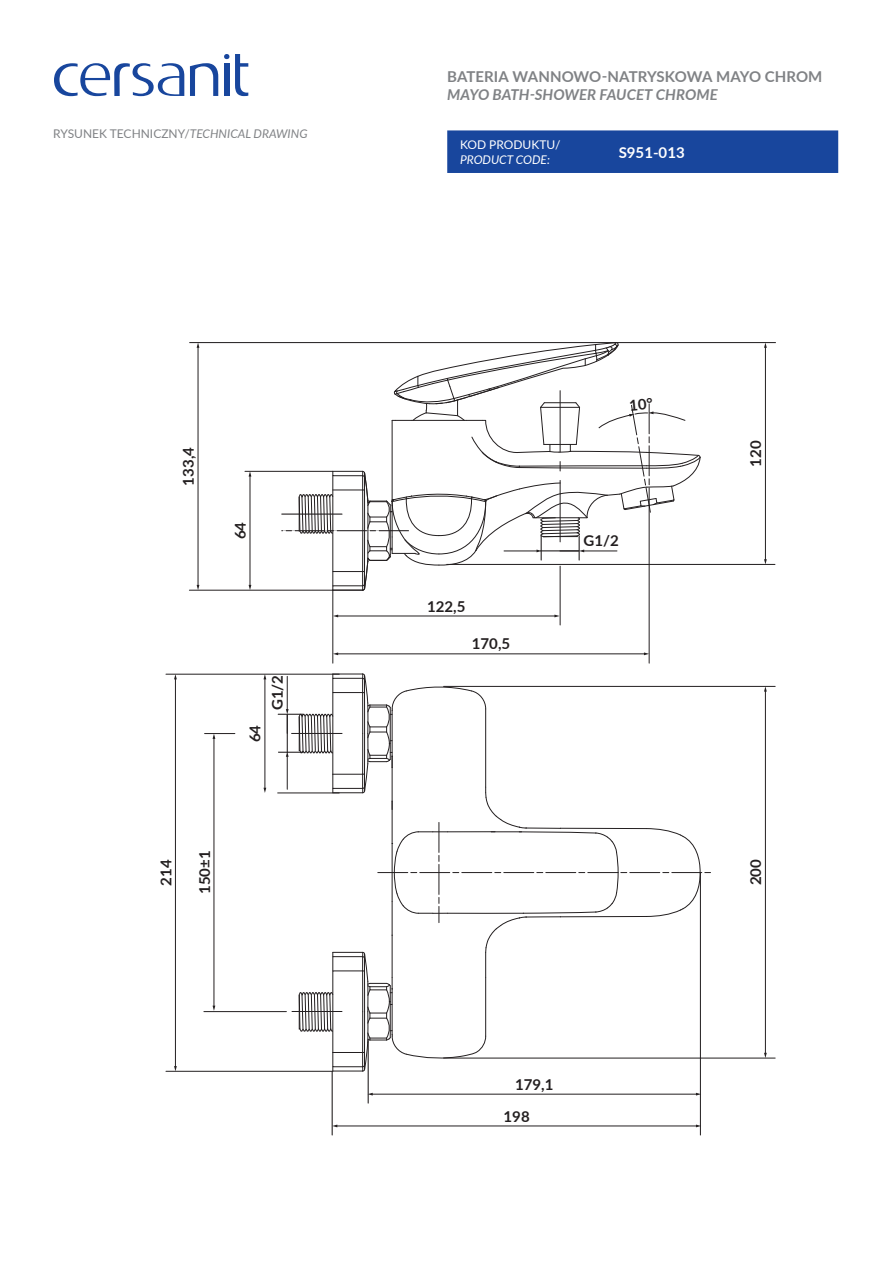
<style>
.page{position:relative;width:893px;height:1263px;background:#fff}
.page>*{position:absolute;margin:0;border:0;box-sizing:border-box;transform-origin:0 0}
.t1{font:700 15px/31.8px "Lato";color:#231f20}
.t2{font:700 15px "Lato";color:#808285}
.t3{font:italic 700 15px "Lato";color:#808285}
.t4{font:700 15px "Lato";color:#fff}
.t5{font:12px "Lato";color:#808285}
.t6{font:12px "Lato";color:#fff}
.t7{font:italic 12px "Lato";color:#fff}
.s1{font-style:italic}
</style>
<div class="page">
<div style="left:447px;top:130px;width:391px;height:43px;background:#18469d"></div>
<svg style="left:190px;top:63px;width:28px;height:33px"></svg>
<svg style="left:235px;top:54px;width:13px;height:42px"></svg>
<svg style="left:54px;top:63px;width:130px;height:33px"></svg>
<div style="left:224px;top:63px;width:5px;height:33px;background:#18469d"></div>
<svg style="left:224px;top:54px;width:5px;height:5px"></svg>
<div style="left:619px;top:145px;width:66px;height:12px;background:#18469d"></div>
<hr style="left:214px;top:738px;width:1px;height:268px;background:#231f20">
<hr style="left:175px;top:678px;width:1px;height:389px;background:#231f20">
<svg style="left:174px;top:1066px;width:3px;height:5px"></svg>
<hr style="left:204px;top:1011px;width:82px;height:1px;background:#231f20">
<hr style="left:166px;top:1071px;width:167px;height:1px;background:#231f20">
<hr style="left:166px;top:674px;width:173px;height:1px;background:#231f20">
<hr style="left:205px;top:733px;width:30px;height:1px;background:#231f20">
<hr style="left:265px;top:678px;width:1px;height:111px;background:#231f20">
<hr style="left:368px;top:1040px;width:1px;height:63px;background:#231f20">
<hr style="left:332px;top:1071px;width:1px;height:64px;background:#231f20">
<hr style="left:700px;top:872px;width:1px;height:263px;background:#231f20">
<hr style="left:372px;top:1094px;width:325px;height:1px;background:#231f20">
<hr style="left:336px;top:1126px;width:361px;height:1px;background:#231f20">
<svg style="left:696px;top:1124px;width:5px;height:3px"></svg>
<hr style="left:444px;top:1058px;width:331px;height:1px;background:#231f20">
<hr style="left:444px;top:686px;width:331px;height:1px;background:#231f20">
<svg style="left:278px;top:673px;width:432px;height:399px"></svg>
<hr style="left:765px;top:691px;width:1px;height:363px;background:#231f20">
<svg style="left:764px;top:686px;width:3px;height:6px"></svg>
<svg style="left:764px;top:1053px;width:3px;height:5px"></svg>
<hr style="left:198px;top:347px;width:1px;height:239px;background:#231f20">
<hr style="left:250px;top:476px;width:1px;height:110px;background:#231f20">
<hr style="left:765px;top:347px;width:1px;height:213px;background:#231f20">
<svg style="left:764px;top:343px;width:3px;height:5px"></svg>
<svg style="left:764px;top:559px;width:3px;height:5px"></svg>
<hr style="left:189px;top:342px;width:587px;height:1px;background:#231f20">
<hr style="left:446px;top:564px;width:329px;height:1px;background:#231f20">
<hr style="left:189px;top:590px;width:144px;height:1px;background:#231f20">
<hr style="left:337px;top:616px;width:218px;height:1px;background:#231f20">
<svg style="left:554px;top:615px;width:6px;height:2px"></svg>
<hr style="left:337px;top:654px;width:308px;height:1px;background:#231f20">
<svg style="left:644px;top:652px;width:5px;height:3px"></svg>
<hr style="left:560px;top:566px;width:1px;height:59px;background:#231f20">
<hr style="left:649px;top:505px;width:1px;height:158px;background:#231f20">
<hr style="left:333px;top:590px;width:1px;height:73px;background:#231f20">
<hr style="left:245px;top:471px;width:88px;height:1px;background:#231f20">
<svg style="left:281px;top:342px;width:420px;height:252px"></svg>
<p class="t5" style="left:53px;top:126px;width:256px">RYSUNEK TECHNICZNY/<span class="s1">TECHNICAL DRAWING</span></p>
<p class="t1" style="left:172px;top:485px;width:40px;rotate:-90deg">133,4</p>
<p class="t1" style="left:224px;top:539px;width:19px;rotate:-90deg">64</p>
<p class="t1" style="left:239px;top:742px;width:19px;rotate:-90deg">64</p>
<p class="t1" style="left:261px;top:710px;width:37px;rotate:-90deg">G1/2</p>
<p class="t1" style="left:149px;top:886px;width:28px;rotate:-90deg">214</p>
<p class="t1" style="left:188px;top:894px;width:45px;rotate:-90deg">150±1</p>
<p class="t2" style="left:447px;top:65px;width:377px">BATERIA WANNOWO-NATRYSKOWA MAYO CHROM</p>
<p class="t3" style="left:447px;top:83px;width:272px">MAYO BATH-SHOWER FAUCET CHROME</p>
<p class="t6" style="left:460px;top:136px;width:102px">KOD PRODUKTU/</p>
<p class="t7" style="left:460px;top:151px;width:92px">PRODUCT CODE:</p>
<p class="t4" style="left:619px;top:141px;width:68px">S951-013</p>
<p class="t1" style="left:427px;top:590px;width:40px">122,5</p>
<p class="t1" style="left:472px;top:627px;width:40px">170,5</p>
<p class="t1" style="left:584px;top:524px;width:37px">G1/2</p>
<p class="t1" style="left:504px;top:1068px;width:51px;text-indent:12px">179,1<br>198</p>
<p class="t1" style="left:739px;top:467px;width:28px;rotate:-90deg">120</p>
<p class="t1" style="left:739px;top:885px;width:28px;rotate:-90deg">200</p>
</div>
